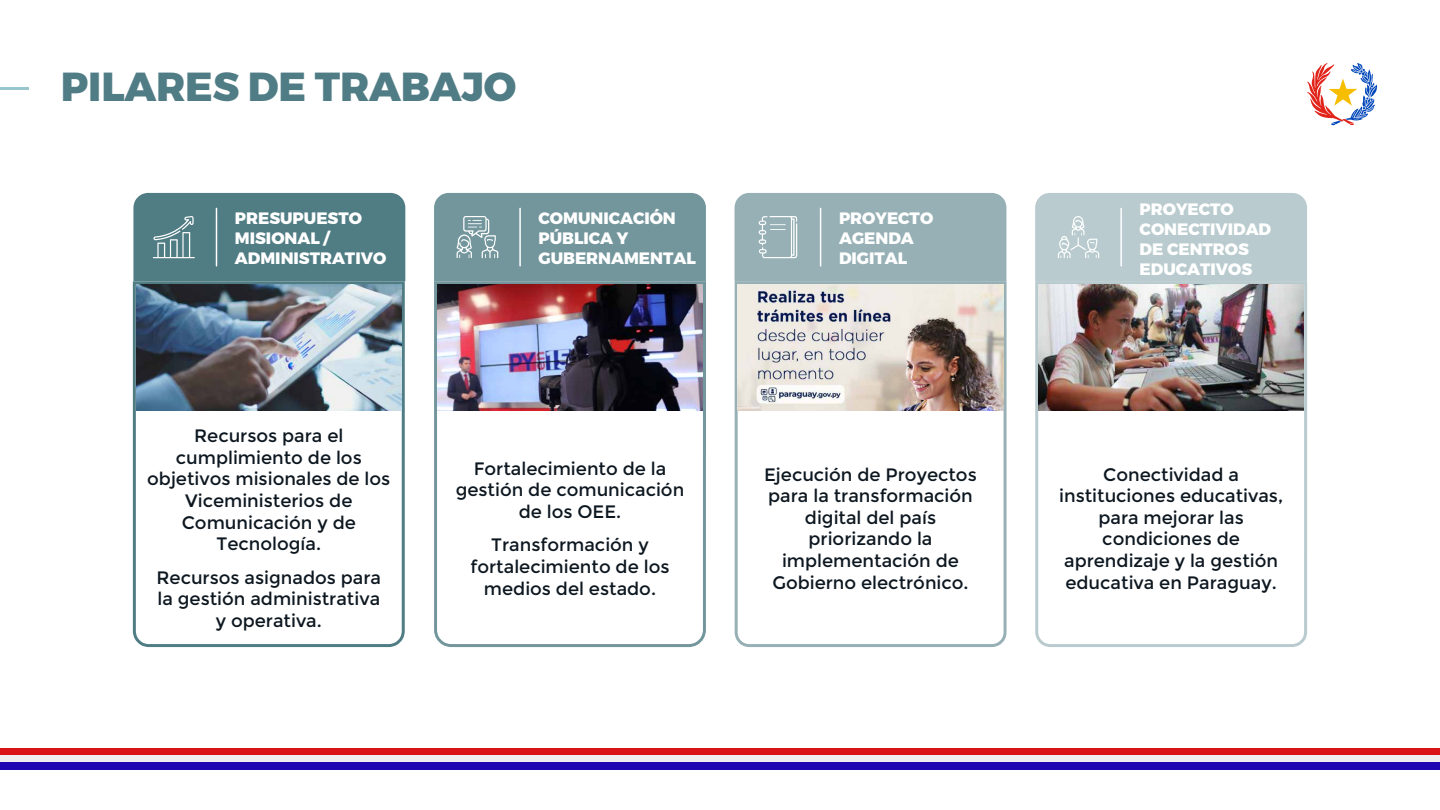
<style>
.page{position:relative;width:1440px;height:810px;background:#fff}
.page>*{position:absolute;margin:0;border:0;box-sizing:border-box;transform-origin:0 0}
.t1{font:800 40.5px "Montserrat";letter-spacing:-.005em;color:#507c85}
.t2{font:18px/21.6px "Montserrat";color:#0d1720;text-align:center}
.t3{font:800 16.5px/19.8px "Montserrat";color:#fff}
</style>
<div class="page">
<svg style="left:1307px;top:63px;width:70px;height:62px"></svg>
<div style="left:0;top:748px;width:1440px;height:7px;background:#da1416"></div>
<div style="left:0;top:755px;width:1440px;height:8px;background:#efefef"></div>
<div style="left:0;top:763px;width:1440px;height:7px;background:#1e06b2"></div>
<hr style="left:0;top:87px;width:29px;height:3px;background:#97c7cd">
<svg style="left:735px;top:281px;width:272px;height:366px"></svg>
<svg style="left:1035px;top:281px;width:272px;height:366px"></svg>
<svg style="left:133px;top:281px;width:272px;height:366px"></svg>
<svg style="left:434px;top:281px;width:272px;height:366px"></svg>
<div style="left:133px;top:193px;width:272px;height:88px;background:#507c84"></div>
<div style="left:434px;top:193px;width:272px;height:88px;background:#73969c"></div>
<div style="left:735px;top:193px;width:271px;height:88px;background:#96b0b5"></div>
<div style="left:1035px;top:193px;width:272px;height:88px;background:#b9cbce"></div>
<hr style="left:216px;top:208px;width:1px;height:58px;background:#fff">
<hr style="left:519px;top:208px;width:2px;height:58px;background:#fff">
<hr style="left:820px;top:208px;width:1px;height:58px;background:#fff">
<hr style="left:1120px;top:208px;width:2px;height:58px;background:#fff">
<img style="left:136px;top:284px;width:265px;height:126px">
<img style="left:437px;top:284px;width:266px;height:126px">
<img style="left:738px;top:284px;width:265px;height:126px">
<img style="left:1038px;top:284px;width:266px;height:126px">
<h1 class="t1" style="left:61px;top:61px;width:457px">PILARES DE TRABAJO</h1>
<p class="t3" style="left:235px;top:209px;width:153px">PRESUPUESTO<br>MISIONAL /<br>ADMINISTRATIVO</p>
<p class="t3" style="left:539px;top:209px;width:159px">COMUNICACIÓN<br>PÚBLICA Y<br>GUBERNAMENTAL</p>
<p class="t3" style="left:839px;top:209px;width:96px">PROYECTO<br>AGENDA<br>DIGITAL</p>
<p class="t3" style="left:1140px;top:200px;width:133px">PROYECTO<br>CONECTIVIDAD<br>DE CENTROS<br>EDUCATIVOS</p>
<p class="t2" style="left:147px;top:425px;width:245px">Recursos para el cumplimiento de los objetivos misionales de los<br>Viceministerios de<br>Comunicación y de<br>Tecnología.</p>
<p class="t2" style="left:156px;top:567px;width:226px">Recursos asignados para la gestión administrativa y operativa.</p>
<p class="t2" style="left:456px;top:458px;width:230px">Fortalecimiento de la gestión de comunicación de los OEE.</p>
<p class="t2" style="left:471px;top:534px;width:200px">Transformación y fortalecimiento de los medios del estado.</p>
<p class="t2" style="left:764px;top:464px;width:214px">Ejecución de Proyectos para la transformación digital del país priorizando la implementación de<br>Gobierno electrónico.</p>
<p class="t2" style="left:1059px;top:464px;width:225px">Conectividad a instituciones educativas, para mejorar las condiciones de aprendizaje y la gestión educativa en Paraguay.</p>
</div>
